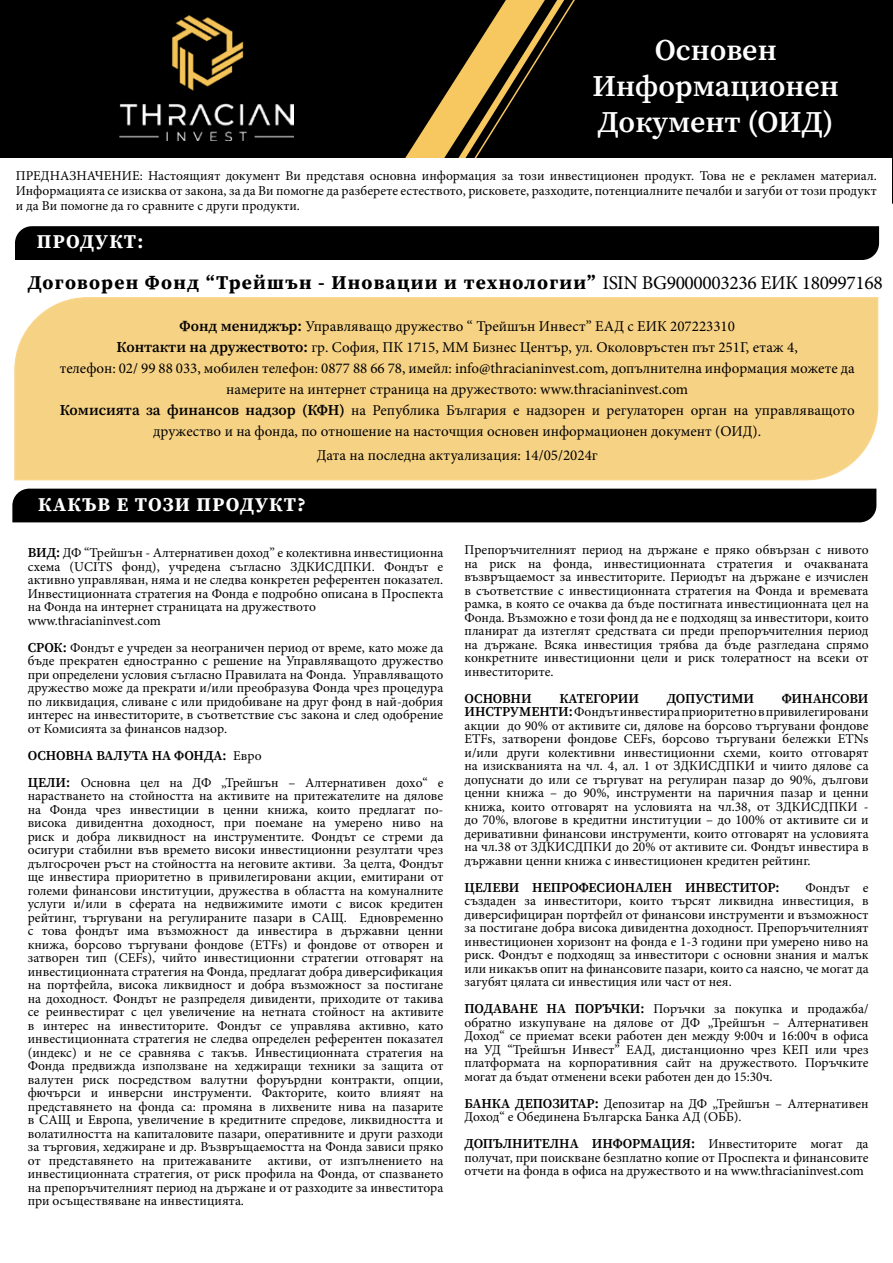
<style>
.page{position:relative;width:893px;height:1263px;background:#fff}
.page>*{position:absolute;margin:0;border:0;box-sizing:border-box;transform-origin:0 0}
.t1{font:30px/36px "Source Serif Variable";color:#fff;text-align:center}
.t2{font:19.5px "Source Serif Variable";letter-spacing:.06em;color:#000}
.t3{font:19.5px "Source Serif Variable";letter-spacing:.055em;color:#fff}
.t4{font:15px/21px "Minion Pro";color:#000;text-align:center}
.t5{font:13.5px/13.5px "Minion Pro";color:#000;text-align:justify}
.t6{font:13.5px "Source Serif Variable";color:#000}
.s1{font-family:"Minion Pro"}
.s2{font-family:"Source Serif Variable"}
</style>
<div class="page">
<div style="left:12px;top:488px;width:865px;height:35px;background:#000"></div>
<div style="left:1px;top:1px;width:508px;height:202px;background:#000"></div>
<img style="left:120px;top:16px;width:160px;height:124px">
<div style="left:280px;top:0;width:613px;height:204px;background:#000"></div>
<svg style="left:376px;top:0;width:227px;height:158px"></svg>
<div style="left:1px;top:158px;width:891px;height:73px;background:#fff"></div>
<div style="left:14px;top:297px;width:865px;height:184px;background:#f6d285"></div>
<div style="left:15px;top:226px;width:865px;height:34px;background:#000"></div>
<h1 class="t1" style="left:593px;top:32px;width:248px">Основен<br>Информационен<br>Документ (ОИД)</h1>
<p class="t5" style="left:16px;top:169px;width:863px;line-height:15px">ПРЕДНАЗНАЧЕНИЕ: Настоящият документ Ви представя основна информация за този инвестиционен продукт. Това не е рекламен материал.<br>Информацията се изисква от закона, за да Ви помогне да разберете естеството, рисковете, разходите, потенциалните печалби и загуби от този продукт и да Ви помогне да го сравните с други продукти.</p>
<h2 class="t3" style="left:37px;top:228px;width:108px">ПРОДУКТ:</h2>
<h2 class="t2" style="left:28px;top:270px;width:856px">Договорен Фонд “Трейшън - Иновации и технологии” <span class="s1">ISIN BG9000003236 ЕИК 180997168</span></h2>
<p class="t4" style="left:60px;top:316px;width:796px"><span class="s2">Фонд мениджър:</span> Управляващо дружество “ Трейшън Инвест” ЕАД с ЕИК 207223310<br><span class="s2">Контакти на дружеството:</span> гр. София, ПК 1715, ММ Бизнес Център, ул. Околовръстен път 251Г, етаж 4,<br>телефон: 02/ 99 88 033, мобилен телефон: 0877 88 66 78, имейл: info@thracianinvest.com, допълнителна информация можете да намерите на интернет страница на дружеството: www.thracianinvest.com<br><span class="s2">Комисията за финансов надзор (КФН)</span> на Република България е надзорен и регулаторен орган на управляващото дружество и на фонда, по отношение на насточщия основен информационен документ (ОИД).</p>
<p class="t4" style="left:317px;top:445px;width:282px">Дата на последна актуализация: 14/05/2024г</p>
<h2 class="t3" style="left:38px;top:492px;width:269px">КАКЪВ Е ТОЗИ ПРОДУКТ?</h2>
<p class="t5" style="left:28px;top:546px;width:417px;text-align:left"><span class="s2">ВИД:</span> ДФ “Трейшън - Алтернативен доход” е колективна инвестиционна схема (UCITS фонд), учредена съгласно ЗДКИСДПКИ. Фондът е активно управляван, няма и не следва конкретен референтен показател.<br>Инвестиционната стратегия на Фонда е подробно описана в Проспекта на Фонда на интернет страницата на дружеството www.thracianinvest.com</p>
<p class="t5" style="left:28px;top:641px;width:417px"><span class="s2">СРОК:</span> Фондът е учреден за неограничен период от време, като може да бъде прекратен едностранно с решение на Управляващото дружество при определени условия съгласно Правилата на Фонда. Управляващото дружество може да прекрати и/или преобразува Фонда чрез процедура по ликвидация, сливане с или придобиване на друг фонд в най-добрия интерес на инвеститорите, в съответствие със закона и след одобрение от Комисията за финансов надзор.</p>
<p class="t6" style="left:28px;top:746px;width:235px">ОСНОВНА ВАЛУТА НА ФОНДА: <span class="s1">Евро</span></p>
<p class="t5" style="left:28px;top:776px;width:417px"><span class="s2">ЦЕЛИ:</span> Основна цел на ДФ „Трейшън – Алтернативен дохо“ е нарастването на стойността на активите на притежателите на дялове на Фонда чрез инвестиции в ценни книжа, които предлагат по&shy;висока дивидентна доходност, при поемане на умерено ниво на риск и добра ликвидност на инструментите. Фондът се стреми да осигури стабилни във времето високи инвестиционни резултати чрез дългосрочен ръст на стойността на неговите активи. За целта, Фондът ще инвестира приоритетно в привилегировани акции, емитирани от големи финансови институции, дружества в областта на комуналните услуги и/или в сферата на недвижимите имоти с висок кредитен рейтинг, търгувани на регулираните пазари в САЩ. Едновременно с това фондът има възможност да инвестира в държавни ценни книжа, борсово търгувани фондове (ETFs) и фондове от отворен и затворен тип (CEFs), чийто инвестиционни стратегии отговарят на инвестиционната стратегия на Фонда, предлагат добра диверсификация на портфейла, висока ликвидност и добра възможност за постигане на доходност. Фондът не разпределя дивиденти, приходите от такива се реинвестират с цел увеличение на нетната стойност на активите в интерес на инвеститорите. Фондът се управлява активно, като инвестиционната стратегия не следва определен референтен показател (индекс) и не се сравнява с такъв. Инвестиционната стратегия на Фонда предвижда използване на хеджиращи техники за защита от валутен риск посредством валутни форуърдни контракти, опции, фючърси и инверсни инструменти. Факторите, които влияят на представянето на фонда са: промяна в лихвените нива на пазарите в САЩ и Европа, увеличение в кредитните спредове, ликвидността и волатилността на капиталовите пазари, оперативните и други разходи за търговия, хеджиране и др. Възвръщаемостта на Фонда зависи пряко от представянето на притежаваните активи, от изпълнението на инвестиционната стратегия, от риск профила на Фонда, от спазването на препоръчителният период на държане и от разходите за инвеститора при осъществяване на инвестицията.</p>
<p class="t5" style="left:464px;top:543px;width:406px">Препоръчителният период на държане е пряко обвързан с нивото на риск на фонда, инвестиционната стратегия и очакваната възвръщаемост за инвеститорите. Периодът на държане е изчислен в съответствие с инвестиционната стратегия на Фонда и времевата рамка, в която се очаква да бъде постигната инвестиционната цел на Фонда. Възможно е този фонд да не е подходящ за инвеститори, които планират да изтеглят средствата си преди препоръчителния период на държане. Всяка инвестиция трябва да бъде разгледана спрямо конкретните инвестиционни цели и риск толератност на всеки от инвеститорите.</p>
<p class="t6" style="left:464px;top:689px;width:69px">ОСНОВНИ</p>
<p class="t6" style="left:559px;top:689px;width:81px">КАТЕГОРИИ</p>
<p class="t6" style="left:667px;top:689px;width:89px">ДОПУСТИМИ</p>
<p class="t6" style="left:782px;top:689px;width:88px">ФИНАНСОВИ</p>
<p class="t5" style="left:464px;top:705px;width:406px"><span class="s2">ИНСТРУМЕНТИ:</span> Фондътинвестира приоритетно в привилегировани акции до 90% от активите си, дялове на борсово търгувани фондове ETFs, затворени фондове CEFs, борсово търгувани бележки ETNs и/или други колективни инвестиционни схеми, които отговарят на изискванията на чл. 4, ал. 1 от ЗДКИСДПКИ и чиито дялове са допуснати до или се търгуват на регулиран пазар до 90%, дългови ценни книжа – до 90%, инструменти на паричния пазар и ценни книжа, които отговарят на условията на чл.38, от ЗДКИСДПКИ - до 70%, влогове в кредитни институции – до 100% от активите си и деривативни финансови инструменти, които отговарят на условията на чл.38 от ЗДКИСДПКИ до 20% от активите си. Фондът инвестира в държавни ценни книжа с инвестиционен кредитен рейтинг.</p>
<p class="t6" style="left:464px;top:878px;width:317px">ЦЕЛЕВИ НЕПРОФЕСИОНАЛЕН ИНВЕСТИТОР:</p>
<p class="t5" style="left:464px;top:880px;width:406px;text-indent:341px">Фондът е създаден за инвеститори, които търсят ликвидна инвестиция, в диверсифициран портфейл от финансови инструменти и възможност за постигане добра висока дивидентна доходност. Препоръчителният инвестиционен хоризонт на фонда е 1-3 години при умерено ниво на риск. Фондът е подходящ за инвеститори с основни знания и малък или никакъв опит на финансовите пазари, които са наясно, че могат да загубят цялата си инвестиция или част от нея.</p>
<p class="t5" style="left:464px;top:1002px;width:406px"><span class="s2">ПОДАВАНЕ НА ПОРЪЧКИ:</span> Поръчки за покупка и продажба/ обратно изкупуване на дялове от ДФ „Трейшън – Алтернативен Доход“ се приемат всеки работен ден между 9:00ч и 16:00ч в офиса на УД “Трейшън Инвест” ЕАД, дистанционно чрез КЕП или чрез платформата на корпоративния сайт на дружеството. Поръчките могат да бъдат отменени всеки работен ден до 15:30ч.</p>
<p class="t5" style="left:464px;top:1096px;width:406px"><span class="s2">БАНКА ДЕПОЗИТАР:</span> Депозитар на ДФ „Трейшън – Алтернативен<br>Доход“ е Обединена Българска Банка АД (ОББ).</p>
<p class="t6" style="left:464px;top:1134px;width:406px">ДОПЪЛНИТЕЛНА ИНФОРМАЦИЯ: <span class="s1">Инвеститорите могат да</span></p>
<p class="t5" style="left:464px;top:1150px;width:406px">получат, при поискване безплатно копие от Проспекта и финансовите отчети на фонда в офиса на дружеството и на www.thracianinvest.com</p>
</div>
